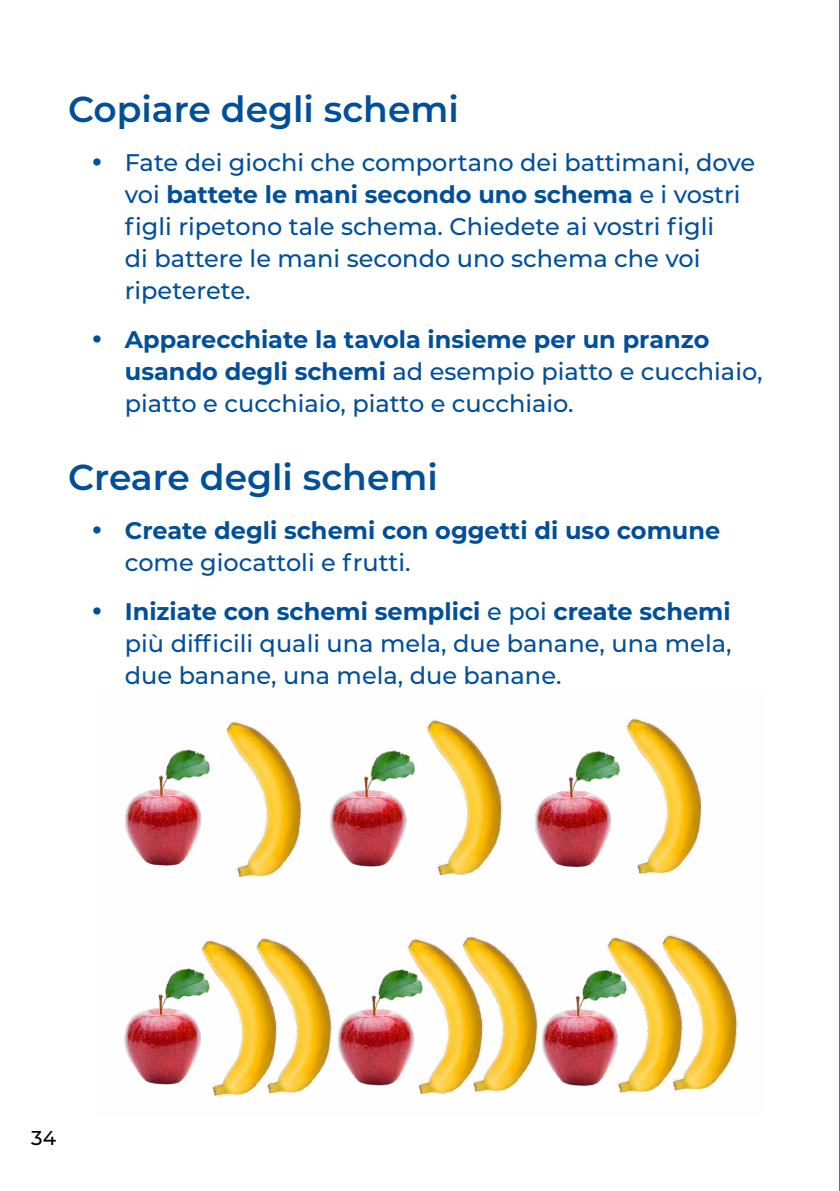
<style>
.page{position:relative;width:840px;height:1191px;background:#fff}
.page>*{position:absolute;margin:0;border:0;box-sizing:border-box;transform-origin:0 0}
.Heading_3_-_blue{font:600 36px "Montserrat";color:#004f9a}
.t1{font:500 24px/32px "Montserrat";color:#004f9a}
.t2{font:700 24px/32px "Montserrat";color:#004f9a}
.t3{font:500 20px "Montserrat";color:#000}
.s1{font-size:40px}
.s2{font-weight:700}
.s3{font-weight:500;font-size:40px}
.s4{font-weight:500}
</style>
<div class="page">
<img style="left:124px;top:718px;width:614px;height:378px">
<h3 class="Heading_3_-_blue" style="left:68px;top:83px;width:392px">Copiare degli schemi</h3>
<p class="t1" style="left:125px;top:145px;width:631px;text-indent:-34px"><span class="s1">•</span> Fate dei giochi che comportano dei battimani, dove voi <span class="s2">battete le mani secondo uno schema</span> e i vostri figli ripetono tale schema. Chiedete ai vostri figli<br>di battere le mani secondo uno schema che voi ripeterete.</p>
<p class="t1" style="left:125px;top:322px;width:638px;text-indent:-34px"><span class="s1">•</span> <span class="s2">Apparecchiate la tavola insieme per un pranzo usando degli schemi</span> ad esempio piatto e cucchiaio, piatto e cucchiaio, piatto e cucchiaio.</p>
<h3 class="Heading_3_-_blue" style="left:68px;top:451px;width:371px">Creare degli schemi</h3>
<p class="t2" style="left:125px;top:513px;width:596px;text-indent:-34px"><span class="s3">•</span> Create degli schemi con oggetti di uso comune <span class="s4">come giocattoli e frutti.</span></p>
<p class="t1" style="left:125px;top:594px;width:608px;text-align:justify;text-indent:-34px"><span class="s1">•</span> <span class="s2">Iniziate con schemi semplici</span> e poi <span class="s2">create schemi </span>più difficili quali una mela, due banane, una mela, due banane, una mela, due banane.</p>
<p class="t3" style="left:31px;top:1124px;width:26px">34</p>
</div>
